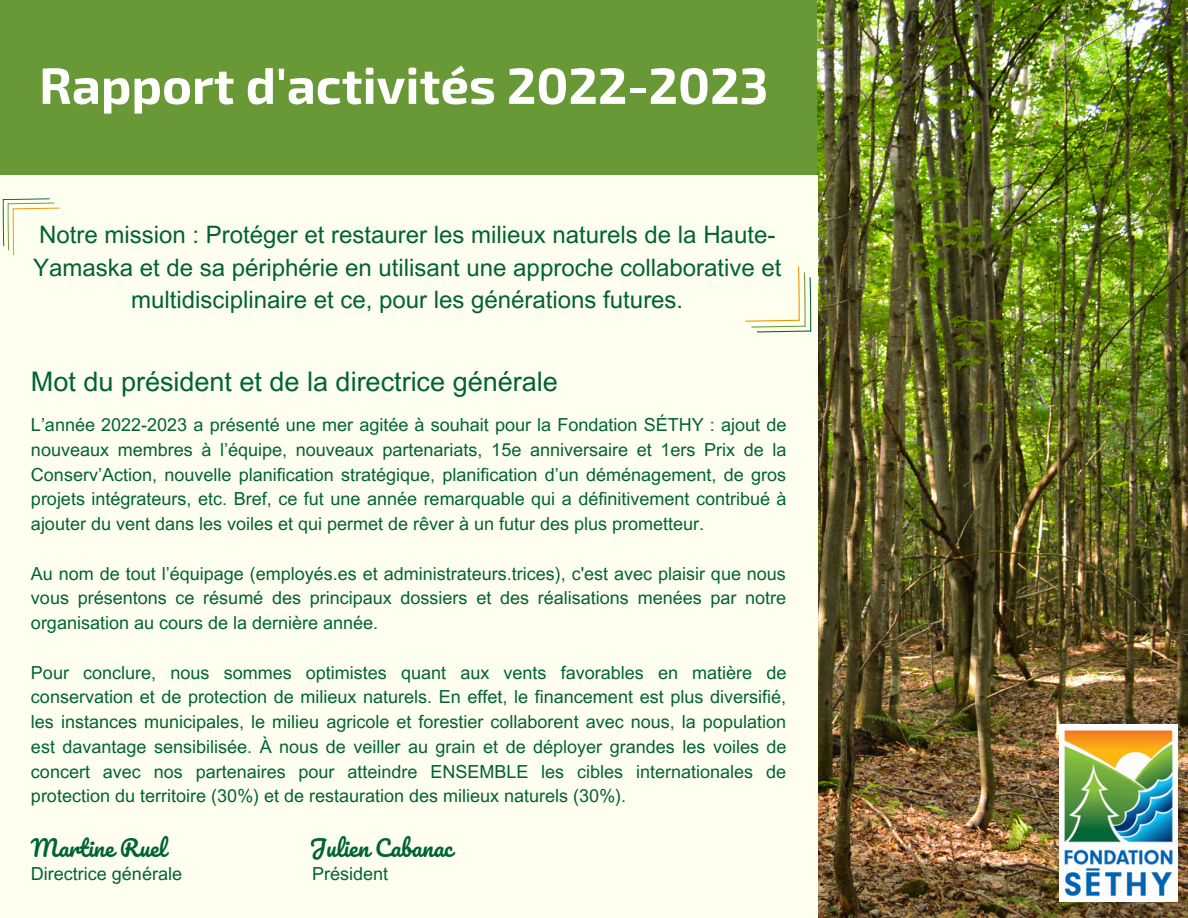
<style>
.page{position:relative;width:1188px;height:918px;background:#fff}
.page>*{position:absolute;margin:0;border:0;box-sizing:border-box;transform-origin:0 0}
.t1{font:700 51px "Exo 2";color:#fff}
.t2{font:27px "Arial MT Pro";color:#016334}
.t3{font:24px/32.7px "Arial MT Pro";color:#016334;text-align:center}
.t4{font:22.5px "Pacifico";color:#016334}
.t5{font:18px/24.8px "Arial MT Pro";color:#016334;text-align:justify}
</style>
<div class="page">
<img style="left:816px;top:0;width:372px;height:918px">
<img style="left:1060px;top:725px;width:118px;height:177px">
<div style="left:0;top:0;width:816px;height:176px;background:#699937"></div>
<div style="left:0;top:175px;width:818px;height:743px;background:#fffff0"></div>
<svg style="left:2px;top:198px;width:58px;height:58px"></svg>
<svg style="left:745px;top:266px;width:67px;height:66px"></svg>
<p class="t1" style="left:39px;top:52px;width:731px">Rapport d'activités 2022-2023</p>
<p class="t3" style="left:33px;top:221px;width:750px">Notre mission : Protéger et restaurer les milieux naturels de la Haute-<br>Yamaska et de sa périphérie en utilisant une approche collaborative et multidisciplinaire et ce, pour les générations futures.</p>
<p class="t2" style="left:31px;top:371px;width:528px">Mot du président et de la directrice générale</p>
<p class="t5" style="left:31px;top:415px;width:757px">L’année 2022-2023 a présenté une mer agitée à souhait pour la Fondation SÉTHY : ajout de nouveaux membres à l’équipe, nouveaux partenariats, 15e anniversaire et 1ers Prix de la Conserv’Action, nouvelle planification stratégique, planification d’un déménagement, de gros projets intégrateurs, etc. Bref, ce fut une année remarquable qui a définitivement contribué à ajouter du vent dans les voiles et qui permet de rêver à un futur des plus prometteur.</p>
<p class="t5" style="left:31px;top:563px;width:757px">Au nom de tout l’équipage (employés.es et administrateurs.trices), c'est avec plaisir que nous vous présentons ce résumé des principaux dossiers et des réalisations menées par notre organisation au cours de la dernière année.</p>
<p class="t5" style="left:31px;top:662px;width:757px">Pour conclure, nous sommes optimistes quant aux vents favorables en matière de conservation et de protection de milieux naturels. En effet, le financement est plus diversifié, les instances municipales, le milieu agricole et forestier collaborent avec nous, la population est davantage sensibilisée. À nous de veiller au grain et de déployer grandes les voiles de concert avec nos partenaires pour atteindre ENSEMBLE les cibles internationales de protection du territoire (30%) et de restauration des milieux naturels (30%).</p>
<p class="t4" style="left:31px;top:836px;width:137px">Martine Ruel</p>
<p class="t4" style="left:309px;top:836px;width:145px">Julien Cabanac</p>
<p class="t5" style="left:31px;top:863px;width:153px">Directrice générale</p>
<p class="t5" style="left:312px;top:863px;width:78px">Président</p>
</div>
